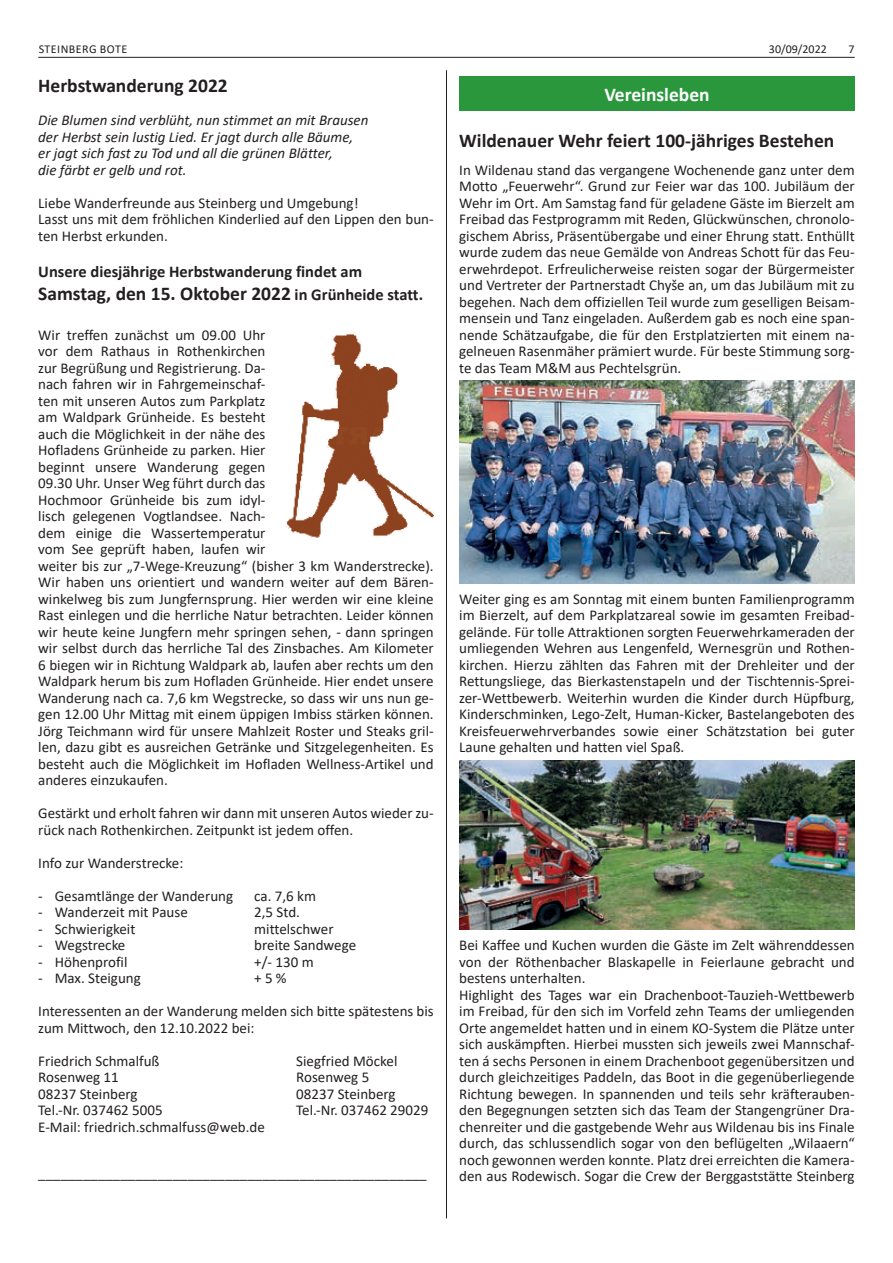
<style>
.page{position:relative;width:893px;height:1263px;background:#fff}
.page>*{position:absolute;margin:0;border:0;box-sizing:border-box;transform-origin:0 0}
.t1{font:700 19.5px "Calibri";color:#231f20}
.t2{font:700 19.5px "Calibri";color:#fff}
.t3{font:700 16.5px "Calibri";color:#231f20}
.t4{font:15px/16.5px "Calibri";color:#231f20}
.t5{font:italic 15px/16.5px "Calibri";color:#231f20}
.t6{font:12px "Calibri";letter-spacing:.035em;color:#231f20}
.s1{font-size:16.5px}
</style>
<div class="page">
<hr style="left:38px;top:57px;width:817px;height:1px;background:#231f20">
<hr style="left:446px;top:70px;width:1px;height:1148px;background:#231f20">
<img style="left:287px;top:332px;width:147px;height:206px">
<img style="left:459px;top:381px;width:395px;height:202px">
<img style="left:459px;top:760px;width:395px;height:170px">
<div style="left:459px;top:77px;width:396px;height:34px;background:#2a973d"></div>
<p class="t6" style="left:39px;top:41px;width:90px">STEINBERG BOTE</p>
<p class="t6" style="left:769px;top:41px;width:59px">30/09/2022</p>
<p class="t6" style="left:848px;top:41px;width:8px">7</p>
<h1 class="t1" style="left:38px;top:72px;width:191px">Herbstwanderung 2022</h1>
<p class="t5" style="left:38px;top:111px;width:332px">Die Blumen sind verblüht, nun stimmet an mit Brausen der Herbst sein lustig Lied. Er jagt durch alle Bäume, er jagt sich fast zu Tod und all die grünen Blätter,<br>die färbt er gelb und rot.</p>
<p class="t4" style="left:38px;top:194px;width:397px">Liebe Wanderfreunde aus Steinberg und Umgebung!<br>Lasst uns mit dem fröhlichen Kinderlied auf den Lippen den bun&shy;ten Herbst erkunden.</p>
<p class="t3" style="left:38px;top:260px;width:325px">Unsere diesjährige Herbstwanderung findet am</p>
<h1 class="t1" style="left:38px;top:280px;width:386px">Samstag, den 15. Oktober 2022 <span class="s1">in Grünheide statt.</span></h1>
<p class="t4" style="left:38px;top:326px;width:397px">Wir treffen zunächst um 09.00 Uhr<br>vor dem Rathaus in Rothenkirchen<br>zur Begrüßung und Registrierung. Da-<br>nach fahren wir in Fahrgemeinschaf-<br>ten mit unseren Autos zum Parkplatz<br>am Waldpark Grünheide. Es besteht<br>auch die Möglichkeit in der nähe des<br>Hofladens Grünheide zu parken. Hier<br>beginnt unsere Wanderung gegen<br>09.30 Uhr. Unser Weg führt durch das<br>Hochmoor Grünheide bis zum idyl-<br>lisch gelegenen Vogtlandsee. Nach-<br>dem einige die Wassertemperatur<br>vom See geprüft haben, laufen wir<br>weiter bis zur „7-Wege-Kreuzung“ (bisher 3 km Wanderstrecke).<br>Wir haben uns orientiert und wandern weiter auf dem Bären&shy;winkelweg bis zum Jungfernsprung. Hier werden wir eine kleine Rast einlegen und die herrliche Natur betrachten. Leider können wir heute keine Jungfern mehr springen sehen, - dann springen wir selbst durch das herrliche Tal des Zinsbaches. Am Kilometer 6 biegen wir in Richtung Waldpark ab, laufen aber rechts um den Waldpark herum bis zum Hofladen Grünheide. Hier endet unsere Wanderung nach ca. 7,6 km Wegstrecke, so dass wir uns nun ge&shy;gen 12.00 Uhr Mittag mit einem üppigen Imbiss stärken können.<br>Jörg Teichmann wird für unsere Mahlzeit Roster und Steaks gril&shy;len, dazu gibt es ausreichen Getränke und Sitzgelegenheiten. Es besteht auch die Möglichkeit im Hofladen Wellness-Artikel und anderes einzukaufen.</p>
<p class="t4" style="left:38px;top:804px;width:397px">Gestärkt und erholt fahren wir dann mit unseren Autos wieder zu&shy;rück nach Rothenkirchen. Zeitpunkt ist jedem offen.</p>
<p class="t4" style="left:38px;top:854px;width:147px">Info zur Wanderstrecke:</p>
<p class="t4" style="left:38px;top:887px;width:196px">- Gesamtlänge der Wanderung</p>
<p class="t4" style="left:254px;top:887px;width:63px">ca. 7,6 km</p>
<p class="t4" style="left:38px;top:903px;width:151px">- Wanderzeit mit Pause</p>
<p class="t4" style="left:254px;top:903px;width:47px">2,5 Std.</p>
<p class="t4" style="left:38px;top:920px;width:99px">- Schwierigkeit</p>
<p class="t4" style="left:254px;top:920px;width:81px">mittelschwer</p>
<p class="t4" style="left:38px;top:936px;width:89px">- Wegstrecke</p>
<p class="t4" style="left:254px;top:936px;width:103px">breite Sandwege</p>
<p class="t4" style="left:38px;top:953px;width:91px">- Höhenprofil</p>
<p class="t4" style="left:254px;top:953px;width:61px">+/- 130 m</p>
<p class="t4" style="left:38px;top:969px;width:104px">- Max. Steigung</p>
<p class="t4" style="left:254px;top:969px;width:34px">+5 %</p>
<p class="t4" style="left:38px;top:1002px;width:397px">Interessenten an der Wanderung melden sich bitte spätestens bis zum Mittwoch, den 12.10.2022 bei:</p>
<p class="t4" style="left:38px;top:1052px;width:123px">Friedrich Schmalfuß</p>
<p class="t4" style="left:296px;top:1052px;width:103px">Siegfried Möckel</p>
<p class="t4" style="left:38px;top:1068px;width:82px">Rosenweg 11</p>
<p class="t4" style="left:296px;top:1068px;width:74px">Rosenweg 5</p>
<p class="t4" style="left:38px;top:1085px;width:101px">08237 Steinberg</p>
<p class="t4" style="left:296px;top:1085px;width:101px">08237 Steinberg</p>
<p class="t4" style="left:38px;top:1101px;width:126px">Tel.-Nr. 037462 5005</p>
<p class="t4" style="left:296px;top:1101px;width:134px">Tel.-Nr. 037462 29029</p>
<p class="t4" style="left:38px;top:1118px;width:228px">E-Mail: friedrich.schmalfuss@web.de</p>
<h1 class="t2" style="left:604px;top:81px;width:107px">Vereinsleben</h1>
<h1 class="t1" style="left:459px;top:127px;width:377px">Wildenauer Wehr feiert 100-jähriges Bestehen</h1>
<p class="t4" style="left:459px;top:161px;width:397px;text-align:justify">In Wildenau stand das vergangene Wochenende ganz unter dem Motto „Feuerwehr“. Grund zur Feier war das 100. Jubiläum der Wehr im Ort. Am Samstag fand für geladene Gäste im Bierzelt am Freibad das Festprogramm mit Reden, Glückwünschen, chronolo&shy;gischem Abriss, Präsentübergabe und einer Ehrung statt. Enthüllt wurde zudem das neue Gemälde von Andreas Schott für das Feu&shy;erwehrdepot. Erfreulicherweise reisten sogar der Bürgermeister und Vertreter der Partnerstadt Chyše an, um das Jubiläum mit zu begehen. Nach dem offiziellen Teil wurde zum geselligen Beisam&shy;mensein und Tanz eingeladen. Außerdem gab es noch eine span&shy;nende Schätzaufgabe, die für den Erstplatzierten mit einem na&shy;gelneuen Rasenmäher prämiert wurde. Für beste Stimmung sorg&shy;te das Team M&amp;M aus Pechtelsgrün.</p>
<p class="t4" style="left:459px;top:590px;width:397px;text-align:justify">Weiter ging es am Sonntag mit einem bunten Familienprogramm im Bierzelt, auf dem Parkplatzareal sowie im gesamten Freibad&shy;gelände. Für tolle Attraktionen sorgten Feuerwehrkameraden der umliegenden Wehren aus Lengenfeld, Wernesgrün und Rothen&shy;kirchen. Hierzu zählten das Fahren mit der Drehleiter und der Rettungsliege, das Bierkastenstapeln und der Tischtennis-Sprei&shy;zer-Wettbewerb. Weiterhin wurden die Kinder durch Hüpfburg, Kinderschminken, Lego-Zelt, Human-Kicker, Bastelangeboten des Kreisfeuerwehrverbandes sowie einer Schätzstation bei guter Laune gehalten und hatten viel Spaß.</p>
<p class="t4" style="left:459px;top:936px;width:397px">Bei Kaffee und Kuchen wurden die Gäste im Zelt währenddessen von der Röthenbacher Blaskapelle in Feierlaune gebracht und bestens unterhalten.<br>Highlight des Tages war ein Drachenboot-Tauzieh-Wettbewerb im Freibad, für den sich im Vorfeld zehn Teams der umliegenden Orte angemeldet hatten und in einem KO-System die Plätze unter sich auskämpften. Hierbei mussten sich jeweils zwei Mannschaf&shy;ten á sechs Personen in einem Drachenboot gegenübersitzen und durch gleichzeitiges Paddeln, das Boot in die gegenüberliegende Richtung bewegen. In spannenden und teils sehr kräfterauben&shy;den Begegnungen setzten sich das Team der Stangengrüner Dra&shy;chenreiter und die gastgebende Wehr aus Wildenau bis ins Finale durch, das schlussendlich sogar von den beflügelten „Wilaaern“ noch gewonnen werden konnte. Platz drei erreichten die Kamera&shy;den aus Rodewisch. Sogar die Crew der Berggaststätte Steinberg</p>
<p class="t4" style="left:38px;top:1164px;width:390px">____________________________________________________</p>
</div>
